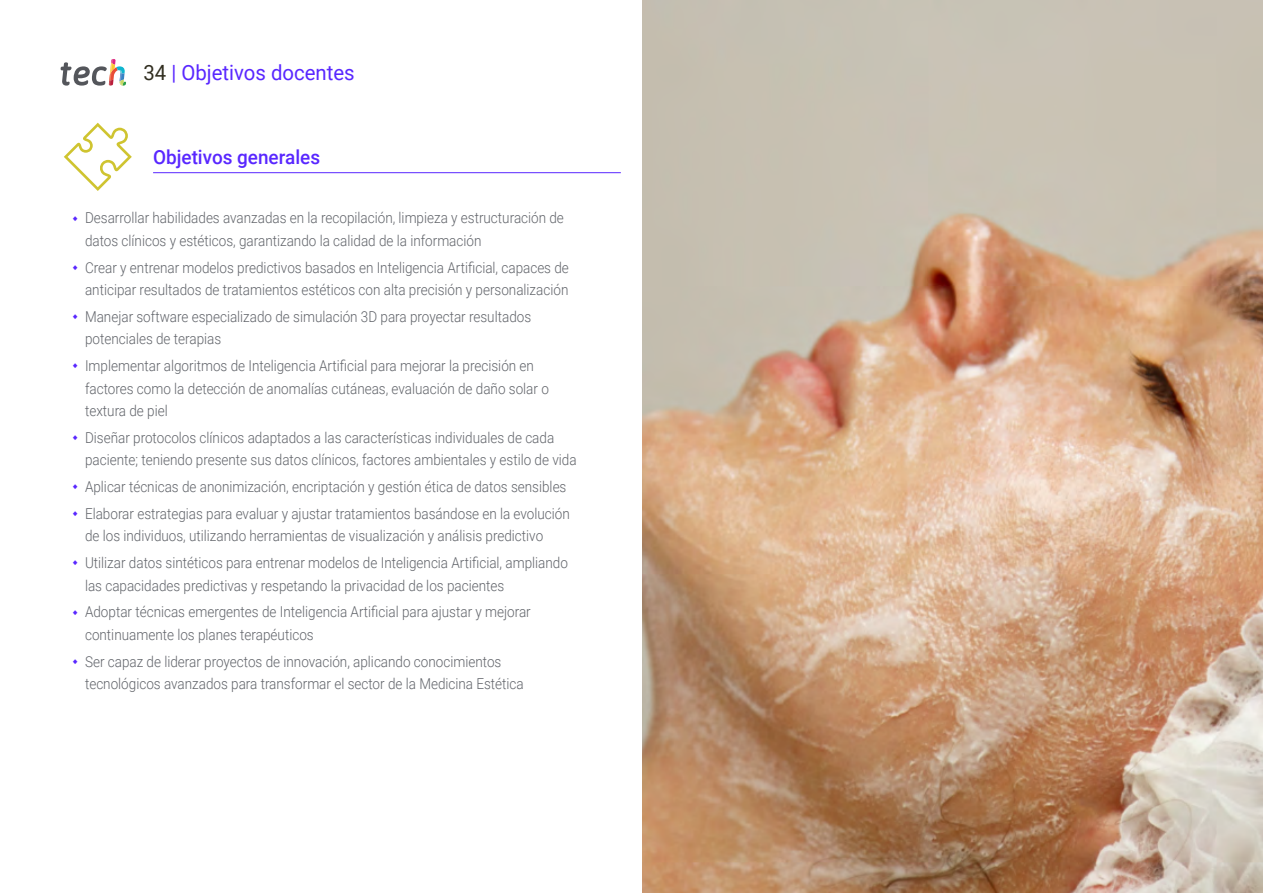
<style>
.page{position:relative;width:1263px;height:893px;background:#fff}
.page>*{position:absolute;margin:0;border:0;box-sizing:border-box;transform-origin:0 0}
.t1{font:21px "Roboto";color:#5927ff}
.t2{font:500 19.5px "Roboto";color:#5927ff}
.t3{font:300 15px/22.5px "Roboto";color:#61646a;scale:.9 1}
.s1{color:#312e20}
</style>
<div class="page">
<hr style="left:153px;top:172px;width:468px;height:1px;background:#5927ff">
<svg style="left:64px;top:123px;width:68px;height:68px"></svg>
<img style="left:642px;top:0;width:621px;height:893px">
<svg style="left:61px;top:59px;width:65px;height:27px"></svg>
<h1 class="t1" style="left:144px;top:57px;width:213px"><span class="s1">34</span> | Objetivos docentes</h1>
<h2 class="t2" style="left:153px;top:144px;width:169px">Objetivos generales</h2>
<p class="t3" style="left:85px;top:206px;width:534px">Desarrollar habilidades avanzadas en la recopilación, limpieza y estructuración de datos clínicos y estéticos, garantizando la calidad de la información</p>
<p class="t3" style="left:85px;top:255px;width:539px">Crear y entrenar modelos predictivos basados en Inteligencia Artificial, capaces de anticipar resultados de tratamientos estéticos con alta precisión y personalización</p>
<p class="t3" style="left:85px;top:305px;width:497px">Manejar software especializado de simulación 3D para proyectar resultados potenciales de terapias</p>
<p class="t3" style="left:85px;top:354px;width:517px">Implementar algoritmos de Inteligencia Artificial para mejorar la precisión en factores como la detección de anomalías cutáneas, evaluación de daño solar o textura de piel</p>
<p class="t3" style="left:85px;top:426px;width:548px">Diseñar protocolos clínicos adaptados a las características individuales de cada paciente; teniendo presente sus datos clínicos, factores ambientales y estilo de vida</p>
<p class="t3" style="left:85px;top:473px;width:540px;line-height:26.7px">Aplicar técnicas de anonimización, encriptación y gestión ética de datos sensibles<br>Elaborar estrategias para evaluar y ajustar tratamientos basándose en la evolución</p>
<p class="t3" style="left:85px;top:522px;width:538px;line-height:26.7px">de los individuos, utilizando herramientas de visualización y análisis predictivo<br>Utilizar datos sintéticos para entrenar modelos de Inteligencia Artificial, ampliando</p>
<p class="t3" style="left:85px;top:571px;width:497px;line-height:26.7px">las capacidades predictivas y respetando la privacidad de los pacientes<br>Adoptar técnicas emergentes de Inteligencia Artificial para ajustar y mejorar</p>
<p class="t3" style="left:85px;top:621px;width:464px;line-height:26.7px">continuamente los planes terapéuticos<br>Ser capaz de liderar proyectos de innovación, aplicando conocimientos</p>
<p class="t3" style="left:85px;top:672px;width:489px">tecnológicos avanzados para transformar el sector de la Medicina Estética</p>
</div>
